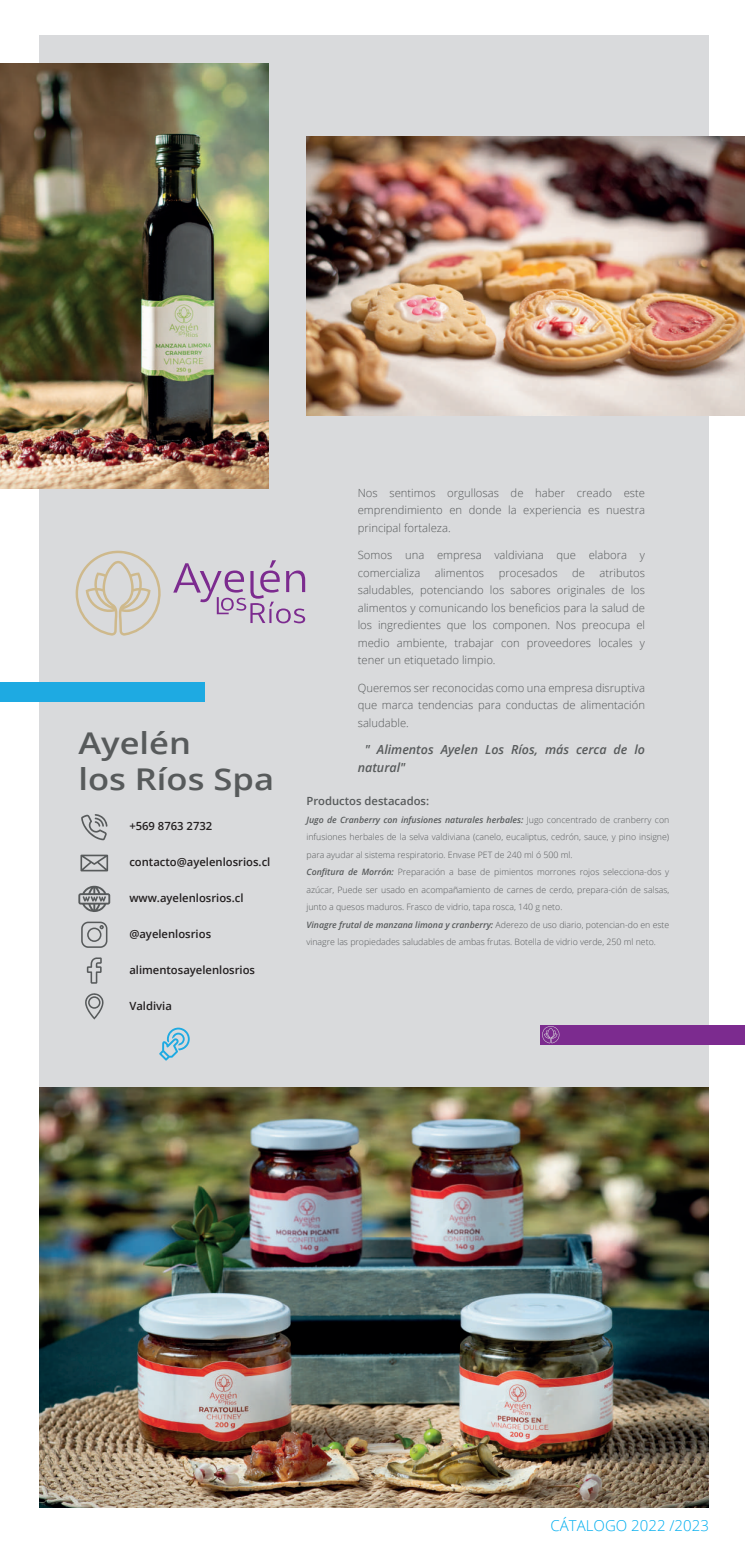
<style>
.page{position:relative;width:745px;height:1547px;background:#fff}
.page>*{position:absolute;margin:0;border:0;box-sizing:border-box;transform-origin:0 0}
.t1{font:600 30px/36px "Open Sans";color:#575a5b;scale:1.15 1}
.t2{font:300 15px "Open Sans";color:#00aeef}
.t3{font:italic 600 12.5px/17.5px "Open Sans";color:#575a5b}
.t4{font:300 11.25px/17.5px "Open Sans";color:#575a5b;text-align:justify}
.t5{font:600 11.25px "Open Sans";color:#231f20}
.t6{font:600 11.25px "Open Sans";color:#575a5b}
.t7{font:300 8.75px/17.5px "Open Sans";color:#575a5b}
.s1{font-weight:600;font-style:italic}
</style>
<div class="page">
<div style="left:40px;top:36px;width:668px;height:1471px;background:#d9dadc"></div>
<div style="left:0;top:682px;width:204px;height:19px;background:#1eaae2"></div>
<div style="left:540px;top:1025px;width:204px;height:19px;background:#7c2b8f"></div>
<svg style="left:76px;top:550px;width:85px;height:86px"></svg>
<svg style="left:173px;top:560px;width:132px;height:63px"></svg>
<svg style="left:81px;top:814px;width:26px;height:26px"></svg>
<svg style="left:85px;top:993px;width:19px;height:26px"></svg>
<svg style="left:78px;top:885px;width:32px;height:27px"></svg>
<svg style="left:87px;top:957px;width:15px;height:26px"></svg>
<svg style="left:81px;top:921px;width:26px;height:27px"></svg>
<svg style="left:80px;top:854px;width:28px;height:17px"></svg>
<svg style="left:159px;top:1027px;width:31px;height:33px"></svg>
<img style="left:306px;top:136px;width:438px;height:280px">
<img style="left:0;top:63px;width:268px;height:426px">
<img style="left:40px;top:1088px;width:668px;height:419px">
<svg style="left:542px;top:1026px;width:17px;height:17px"></svg>
<h1 class="t1" style="left:78px;top:724px;width:171px">Ayelén<br>los Ríos Spa</h1>
<p class="t5" style="left:129px;top:818px;width:84px">+569 8763 2732</p>
<p class="t5" style="left:129px;top:854px;width:142px">contacto@ayelenlosrios.cl</p>
<p class="t5" style="left:129px;top:890px;width:116px">www.ayelenlosrios.cl</p>
<p class="t5" style="left:129px;top:926px;width:83px">@ayelenlosrios</p>
<p class="t5" style="left:129px;top:962px;width:127px">alimentosayelenlosrios</p>
<p class="t5" style="left:129px;top:998px;width:44px">Valdivia</p>
<p class="t4" style="left:357px;top:483px;width:288px">Nos sentimos orgullosas de haber creado este emprendimiento en donde la experiencia es nuestra principal fortaleza.</p>
<p class="t4" style="left:357px;top:546px;width:288px">Somos una empresa valdiviana que elabora y comercializa</p>
<p class="t4" style="left:357px;top:563px;width:288px;text-indent:241px">atributos saludables, potenciando los sabores originales de los alimentos y comunicando los beneficios para la salud de los ingredientes que los componen. Nos preocupa el medio ambiente, trabajar con proveedores locales y tener un etiquetado limpio.</p>
<p class="t4" style="left:357px;top:678px;width:288px">Queremos ser reconocidas como una empresa disruptiva que marca tendencias para conductas de alimentación saludable.</p>
<h3 class="t3" style="left:357px;top:740px;width:288px;text-indent:7px">" Alimentos Ayelen Los Ríos, más cerca de lo natural"</h3>
<p class="t4" style="left:434px;top:563px;width:51px">alimentos</p>
<p class="t4" style="left:498px;top:563px;width:60px">procesados</p>
<p class="t4" style="left:571px;top:563px;width:14px">de</p>
<p class="t6" style="left:306px;top:793px;width:124px">Productos destacados:</p>
<p class="t7" style="left:306px;top:810px;width:364px"><span class="s1">Jugo de Cranberry con infusiones naturales herbales:</span> Jugo concentrado de cranberry con infusiones herbales de la selva valdiviana (canelo, eucaliptus, cedrón, sauce, y pino insigne) para ayudar al sistema respiratorio. Envase PET de 240 ml ó 500 ml.<br><span class="s1">Confitura de Morrón:</span> Preparación a base de pimientos morrones rojos selecciona-dos y azúcar, Puede ser usado en acompañamiento de carnes de cerdo, prepara-ción de salsas, junto a quesos maduros. Frasco de vidrio, tapa rosca, 140 g neto.<br><span class="s1">Vinagre frutal de manzana limona y cranberry:</span> Aderezo de uso diario, potencian-do en este vinagre las propiedades saludables de ambas frutas. Botella de vidrio verde, 250 ml neto.</p>
<h2 class="t2" style="left:550px;top:1515px;width:160px">CÁTALOGO 2022 /2023</h2>
</div>
